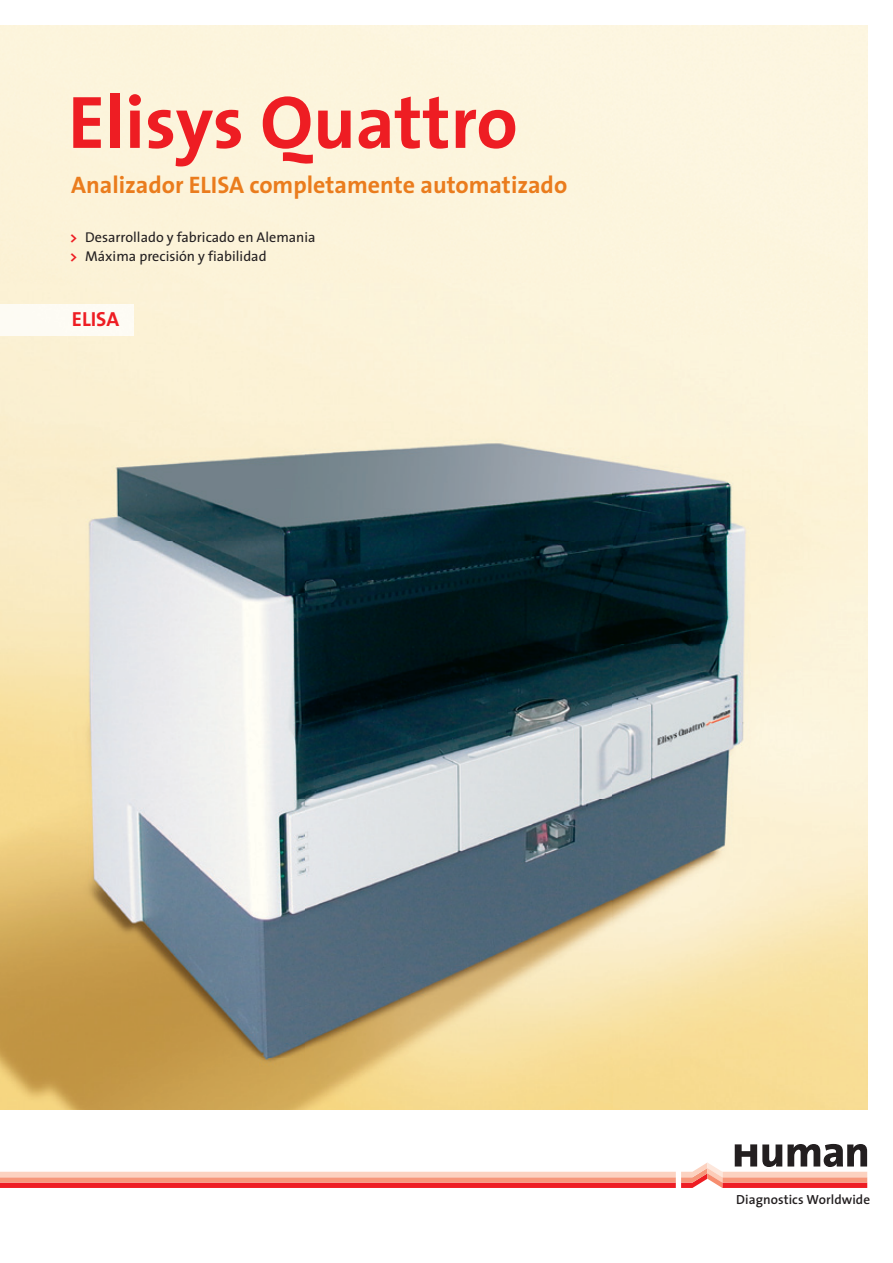
<style>
.page{position:relative;width:893px;height:1263px;background:#fff}
.page>*{position:absolute;margin:0;border:0;box-sizing:border-box;transform-origin:0 0}
.t1{font:700 75px "The Sans";color:#ee1d23}
.t2{font:700 24px "The Sans";color:#ea7c1d}
.t3{font:20.4px "The Sans Bold Caps";color:#ee1d23}
.t4{font:14.25px/19.5px "The Sans";color:#231f20}
.t5{font:600 13.2px "The Sans";letter-spacing:.005em;color:#231f20}
.s1{font-weight:700;color:#ee1d23}
</style>
<div class="page">
<img style="left:0;top:26px;width:867px;height:1084px">
<svg style="left:0;top:1144px;width:867px;height:44px"></svg>
<div style="left:0;top:305px;width:133px;height:30px;background:#fdfbf4"></div>
<h1 class="t1" style="left:68px;top:60px;width:451px">Elisys Quattro</h1>
<h2 class="t2" style="left:71px;top:165px;width:498px">Analizador ELISA completamente automatizado</h2>
<p class="t4" style="left:70px;top:227px;width:247px"><span class="s1">&gt;</span> Desarrollado y fabricado en Alemania <span class="s1">&gt;</span> Máxima precisión y fiabilidad</p>
<h3 class="t3" style="left:72px;top:302px;width:49px">ELISA</h3>
<p class="t5" style="left:736px;top:1189px;width:135px">Diagnostics Worldwide</p>
</div>
